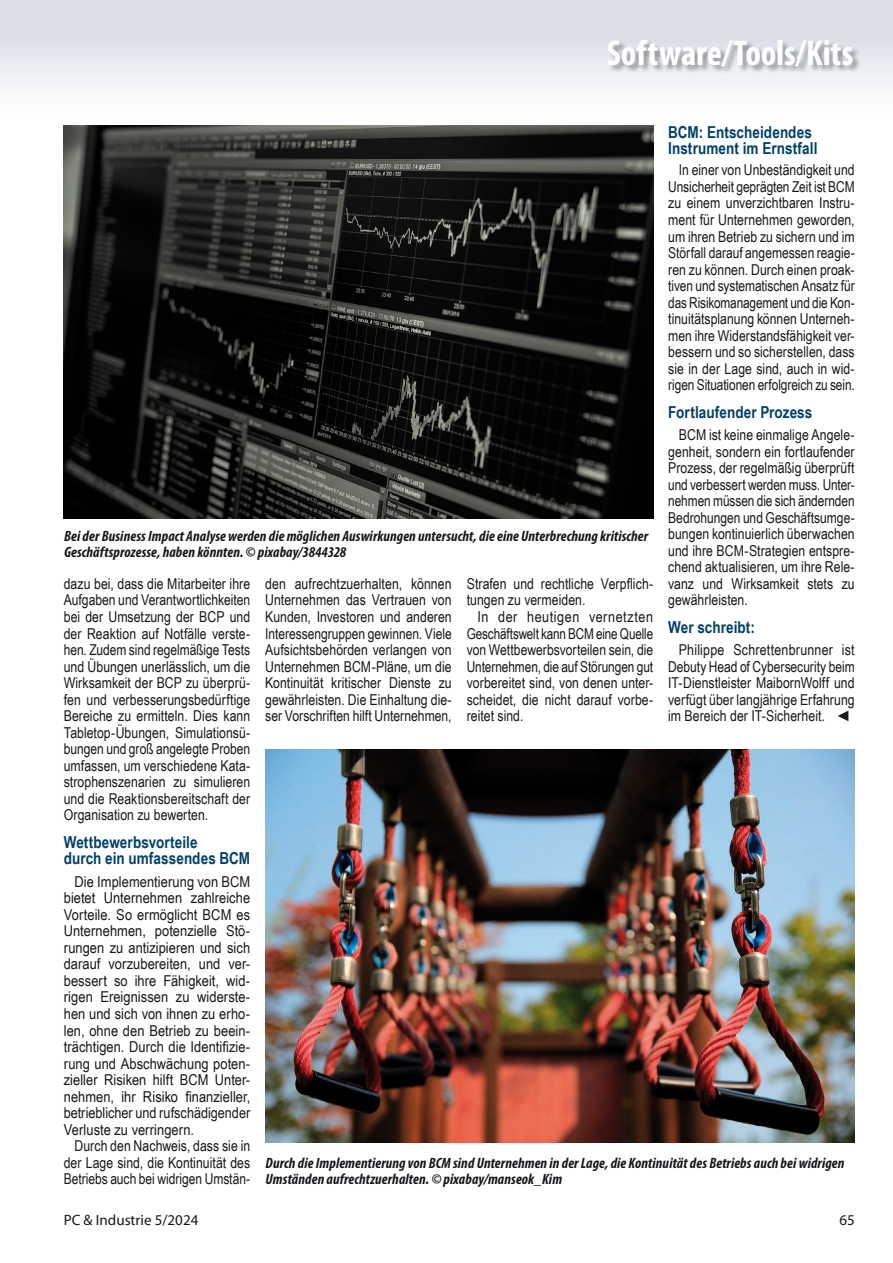
<style>
.page{position:relative;width:893px;height:1263px;background:#fff}
.page>*{position:absolute;margin:0;border:0;box-sizing:border-box;transform-origin:0 0}
.t1{font:700 condensed 36px "Myriad Pro";color:#fff}
.t2{font:700 16.5px/16.5px "Arial Narrow";letter-spacing:.005em;color:#00406a}
.t3{font:15px/16.5px "Arial Narrow";color:#1a171c;text-align:justify}
.t4{font:15px/16.5px "Arial Narrow";color:#1a171c;text-align:justify;scale:1.05 1}
.t5{font:italic 700 condensed 15px/16.5px "Myriad Pro";letter-spacing:.005em;color:#1a171c}
.t6{font:15px "Myriad Pro";color:#1a171c}
</style>
<div class="page">
<div style="left:0;top:0;width:893px;height:128px;background:linear-gradient(to bottom,#d2d8e2,#fff)"></div>
<div style="left:608px;top:40px;width:253px;height:34px;background:#1a171c;opacity:.4"></div>
<img style="left:64px;top:125px;width:589px;height:393px">
<img style="left:265px;top:749px;width:590px;height:393px">
<h1 class="t1" style="left:607px;top:30px;width:248px">Software/Tools/Kits</h1>
<p class="t2" style="left:668px;top:123px;width:151px">BCM: Entscheidendes<br>Instrument im Ernstfall</p>
<p class="t3" style="left:668px;top:161px;width:188px;text-indent:11px">In einer von Unbeständigkeit und Unsicherheit geprägten Zeit ist BCM zu einem unverzichtbaren Instru&shy;ment für Unternehmen geworden, um ihren Betrieb zu sichern und im Störfall darauf angemessen reagie&shy;ren zu können. Durch einen proak&shy;tiven und systematischen Ansatz für das Risikomanagement und die Kon&shy;tinuitätsplanung können Unterneh&shy;men ihre Widerstandsfähigkeit ver&shy;bessern und so sicherstellen, dass sie in der Lage sind, auch in wid&shy;rigen Situationen erfolgreich zu sein.</p>
<p class="t2" style="left:668px;top:403px;width:146px">Fortlaufender Prozess</p>
<p class="t3" style="left:668px;top:426px;width:188px;text-indent:11px">BCM ist keine einmalige Angele&shy;genheit, sondern ein fortlaufender Prozess, der regelmäßig überprüft und verbessert werden muss. Unter&shy;nehmen müssen die sich ändernden Bedrohungen und Geschäftsumge&shy;bungen kontinuierlich überwachen und ihre BCM-Strategien entspre&shy;chend aktualisieren, um ihre Rele&shy;vanz und Wirksamkeit stets zu gewährleisten.</p>
<p class="t2" style="left:668px;top:618px;width:88px">Wer schreibt:</p>
<p class="t3" style="left:668px;top:641px;width:188px;text-indent:11px">Philippe Schrettenbrunner ist Debuty Head of Cybersecurity beim IT-Dienstleister MaibornWolff und verfügt über langjährige Erfahrung im Bereich der IT-Sicherheit. ◄</p>
<p class="t5" style="left:64px;top:527px;width:586px">Bei der Business Impact Analyse werden die möglichen Auswirkungen untersucht, die eine Unterbrechung kritischer<br>Geschäftsprozesse, haben könnten. © pixabay/3844328</p>
<p class="t3" style="left:265px;top:575px;width:188px">den aufrechtzuerhalten, können Unternehmen das Vertrauen von Kunden, Investoren und anderen Interessengruppen gewinnen. Viele Aufsichtsbehörden verlangen von Unternehmen BCM-Pläne, um die Kontinuität kritischer Dienste zu gewährleisten. Die Einhaltung die&shy;ser Vorschriften hilft Unternehmen,</p>
<p class="t3" style="left:467px;top:575px;width:188px">Strafen und rechtliche Verpflich&shy;tungen zu vermeiden.</p>
<p class="t3" style="left:64px;top:575px;width:188px">dazu bei, dass die Mitarbeiter ihre Aufgaben und Verantwortlichkeiten bei der Umsetzung der BCP und der Reaktion auf Notfälle verste&shy;hen. Zudem sind regelmäßige Tests und Übungen unerlässlich, um die Wirksamkeit der BCP zu überprü&shy;fen und verbesserungsbedürftige Bereiche zu ermitteln. Dies kann Tabletop-Übungen, Simulationsü&shy;bungen und groß angelegte Proben umfassen, um verschiedene Kata&shy;strophenszenarien zu simulieren und die Reaktionsbereitschaft der Organisation zu bewerten.</p>
<p class="t2" style="left:64px;top:833px;width:188px">Wettbewerbsvorteile<br>durch ein umfassendes BCM</p>
<p class="t4" style="left:64px;top:872px;width:179px;text-indent:11px">Die Implementierung von BCM bietet Unternehmen zahlreiche Vorteile. So ermöglicht BCM es Unternehmen, potenzielle Stö&shy;rungen zu antizipieren und sich darauf vorzubereiten, und ver&shy;bessert so ihre Fähigkeit, wid&shy;rigen Ereignissen zu widerste&shy;hen und sich von ihnen zu erho&shy;len, ohne den Betrieb zu beein&shy;trächtigen. Durch die Identifizie&shy;rung und Abschwächung poten&shy;zieller Risiken hilft BCM Unter&shy;nehmen, ihr Risiko finanzieller, betrieblicher und rufschädigender Verluste zu verringern.</p>
<p class="t3" style="left:64px;top:1137px;width:188px;text-indent:11px">Durch den Nachweis, dass sie in der Lage sind, die Kontinuität des Betriebs auch bei widrigen Umstän-</p>
<p class="t3" style="left:467px;top:608px;width:188px;text-indent:11px">In der heutigen vernetzten Geschäftswelt kann BCM eine Quelle von Wettbewerbsvorteilen sein, die Unternehmen, die auf Störungen gut vorbereitet sind, von denen unter&shy;scheidet, die nicht darauf vorbe&shy;reitet sind.</p>
<p class="t5" style="left:266px;top:1154px;width:580px">Durch die Implementierung von BCM sind Unternehmen in der Lage, die Kontinuität des Betriebs auch bei widrigen<br>Umständen aufrechtzuerhalten. © pixabay/manseok_Kim</p>
<p class="t6" style="left:64px;top:1210px;width:136px">PC &amp; Industrie 5/2024</p>
<p class="t6" style="left:839px;top:1210px;width:17px">65</p>
</div>
